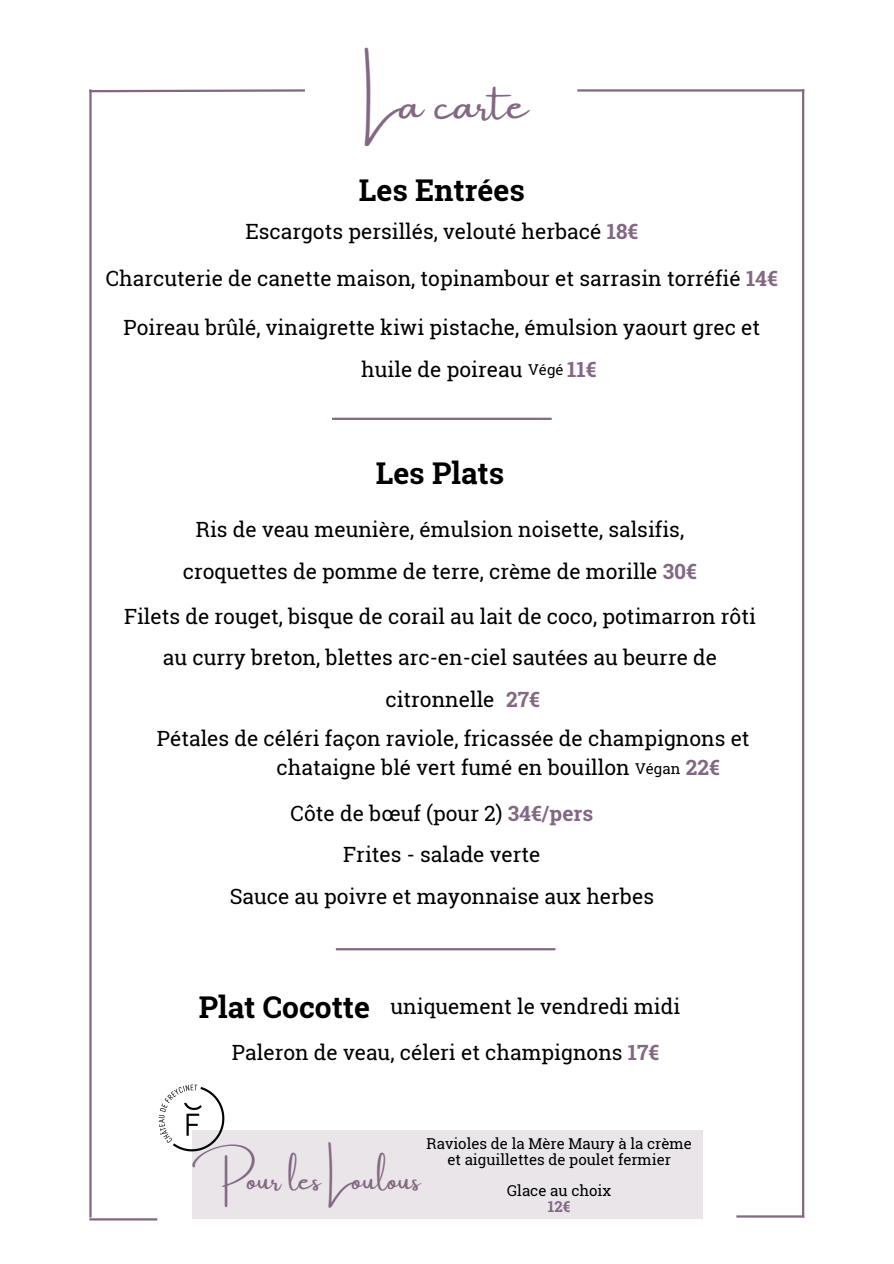
<style>
.page{position:relative;width:894px;height:1264px;background:#fff}
.page>*{position:absolute;margin:0;border:0;box-sizing:border-box;transform-origin:0 0}
.t1{font:45px "Amsterdam One";color:#826882}
.t2{font:700 30px "Roboto Slab";color:#000}
.t3{font:30px "Amsterdam One";color:#826882}
.t4{font:21px/41.7px "Roboto Slab";color:#000;text-align:center}
.t5{font:700 21px "Roboto Slab";color:#826882}
.t6{font:15px/15.8px "Roboto Slab";color:#000;text-align:center}
.t7{font:700 15px "Roboto Slab";color:#826882}
.s1{font-weight:700;color:#826882}
</style>
<div class="page">
<hr style="left:801px;top:89px;width:3px;height:1128px;background:#826882">
<hr style="left:89px;top:89px;width:3px;height:1128px;background:#826882">
<hr style="left:89px;top:1218px;width:68px;height:2px;background:#826882">
<svg style="left:89px;top:89px;width:216px;height:4px"></svg>
<hr style="left:577px;top:89px;width:227px;height:3px;background:#826882">
<hr style="left:736px;top:1215px;width:68px;height:2px;background:#826882">
<div style="left:192px;top:1130px;width:510px;height:89px;background:#e9e5e9"></div>
<img style="left:158px;top:1084px;width:67px;height:67px">
<hr style="left:332px;top:417px;width:219px;height:3px;background:#826882">
<hr style="left:336px;top:948px;width:219px;height:2px;background:#826882">
<p class="t1" style="left:364px;top:79px;width:165px">La carte</p>
<h2 class="t2" style="left:359px;top:170px;width:167px">Les Entrées</h2>
<h5 class="t4" style="left:245px;top:210px;width:394px">Escargots persillés, velouté herbacé <span class="s1">18€</span></h5>
<h5 class="t4" style="left:106px;top:257px;width:673px">Charcuterie de canette maison, topinambour et sarrasin torréfié <span class="s1">14€</span></h5>
<h4 class="t4" style="left:123px;top:306px;width:638px">Poireau brûlé, vinaigrette kiwi pistache, émulsion yaourt grec et huile de poireau</h4>
<h5 class="t6" style="left:528px;top:361px;width:37px">Végé</h5>
<h4 class="t5" style="left:567px;top:354px;width:31px">11€</h4>
<h5 class="t2" style="left:375px;top:453px;width:130px">Les Plats</h5>
<h4 class="t4" style="left:183px;top:508px;width:515px">Ris de veau meunière, émulsion noisette, salsifis, croquettes de pomme de terre, crème de morille <span class="s1">30€</span></h4>
<p class="t4" style="left:124px;top:594px;width:633px">Filets de rouget, bisque de corail au lait de coco, potimarron rôti au curry breton, blettes arc-en-ciel sautées au beurre de citronnelle</p>
<p class="t5" style="left:506px;top:685px;width:35px">27€</p>
<h5 class="t4" style="left:157px;top:722px;width:594px;line-height:29.2px">Pétales de céléri façon raviole, fricassée de champignons et chataigne blé vert fumé en bouillon</h5>
<p class="t6" style="left:635px;top:760px;width:47px">Végan</p>
<h2 class="t5" style="left:685px;top:753px;width:36px">22€</h2>
<p class="t4" style="left:230px;top:791px;width:426px">Côte de bœuf (pour 2) <span class="s1">34€/pers<br></span>Frites - salade verte<br>Sauce au poivre et mayonnaise aux herbes</p>
<h5 class="t2" style="left:199px;top:986px;width:173px">Plat Cocotte</h5>
<h5 class="t4" style="left:390px;top:984px;width:291px">uniquement le vendredi midi</h5>
<h1 class="t4" style="left:232px;top:1030px;width:429px">Paleron de veau, céleri et champignons <span class="s1">17€</span></h1>
<p class="t6" style="left:426px;top:1135px;width:267px">Ravioles de la Mère Maury à la crème et aiguillettes de poulet fermier</p>
<p class="t6" style="left:507px;top:1182px;width:106px">Glace au choix</p>
<h2 class="t3" style="left:192px;top:1162px;width:229px">Pour les Loulous</h2>
<p class="t7" style="left:547px;top:1196px;width:24px">12€</p>
</div>
